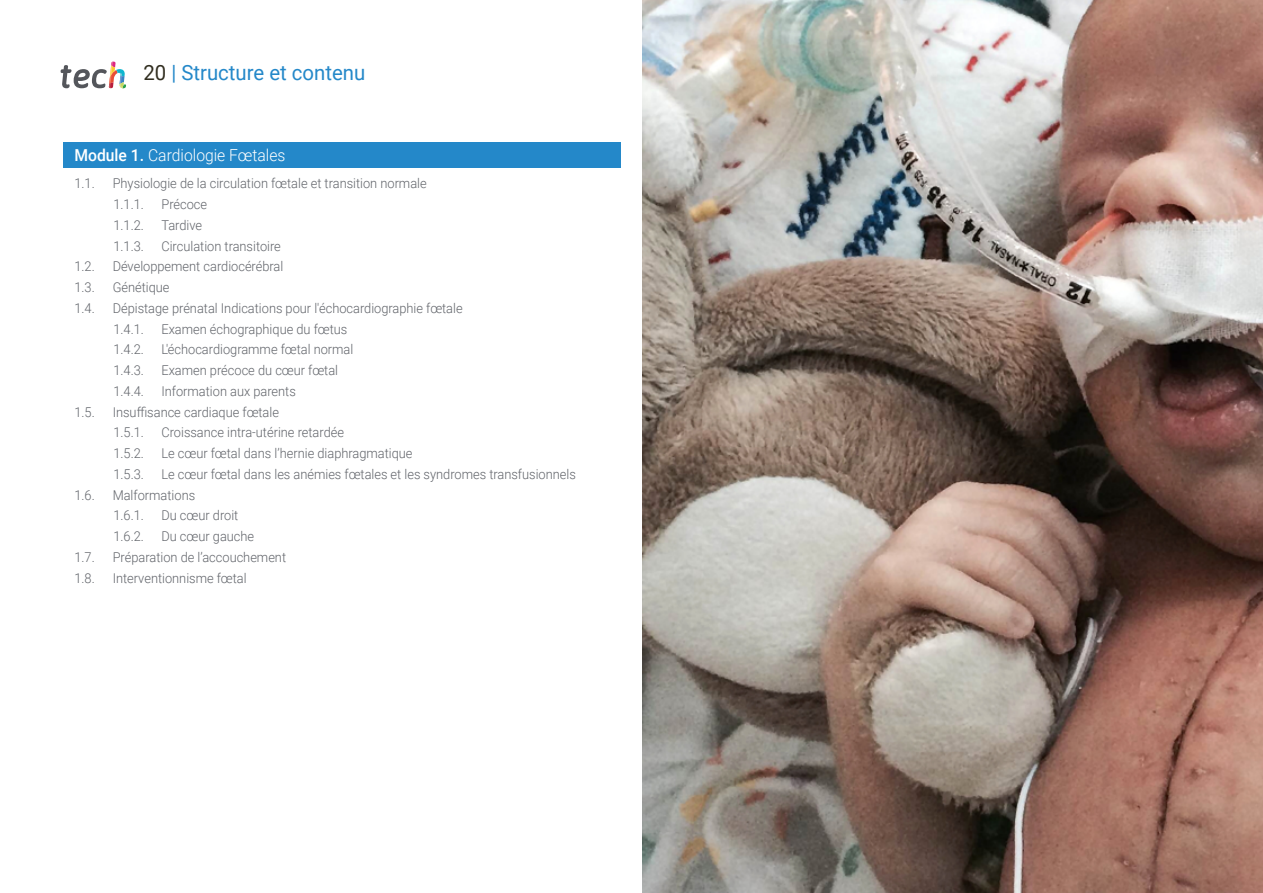
<style>
.page{position:relative;width:1263px;height:893px;background:#fff}
.page>*{position:absolute;margin:0;border:0;box-sizing:border-box;transform-origin:0 0}
.t1{font:21px "Roboto";color:#2488c9}
.t2{font:300 16.5px "Roboto";color:#fff;scale:.95 1}
.t3{font:300 13.5px/20.7px "Roboto";color:#61646a;scale:.95 1}
.s1{color:#312e20}
.s2{font-weight:500}
</style>
<div class="page">
<div style="left:63px;top:142px;width:558px;height:25px;background:#2488c9"></div>
<img style="left:642px;top:0;width:621px;height:893px">
<svg style="left:61px;top:62px;width:65px;height:27px"></svg>
<h1 class="t1" style="left:144px;top:57px;width:223px"><span class="s1">20</span> | Structure et contenu</h1>
<p class="t2" style="left:74px;top:144px;width:224px"><span class="s2">Module 1.</span> Cardiologie Fœtales</p>
<p class="t3" style="left:74px;top:173px;width:23px">1.1.</p>
<p class="t3" style="left:113px;top:173px;width:332px">Physiologie de la circulation fœtale et transition normale<br>1.1.1.</p>
<p class="t3" style="left:161px;top:193px;width:50px">Précoce</p>
<p class="t3" style="left:113px;top:214px;width:34px">1.1.2.</p>
<p class="t3" style="left:161px;top:214px;width:44px">Tardive</p>
<p class="t3" style="left:113px;top:235px;width:34px">1.1.3.</p>
<p class="t3" style="left:161px;top:235px;width:127px">Circulation transitoire</p>
<p class="t3" style="left:74px;top:256px;width:23px">1.2.</p>
<p class="t3" style="left:113px;top:256px;width:181px">Développement cardiocérébral</p>
<p class="t3" style="left:74px;top:276px;width:23px">1.3.</p>
<p class="t3" style="left:113px;top:276px;width:61px">Génétique</p>
<p class="t3" style="left:74px;top:297px;width:23px">1.4.</p>
<p class="t3" style="left:113px;top:297px;width:370px">Dépistage prénatal Indications pour l'échocardiographie fœtale<br>1.4.1.</p>
<p class="t3" style="left:161px;top:318px;width:197px">Examen échographique du fœtus</p>
<p class="t3" style="left:113px;top:339px;width:34px">1.4.2.</p>
<p class="t3" style="left:161px;top:339px;width:203px">L'échocardiogramme fœtal normal</p>
<p class="t3" style="left:113px;top:359px;width:34px">1.4.3.</p>
<p class="t3" style="left:161px;top:359px;width:187px">Examen précoce du cœur fœtal</p>
<p class="t3" style="left:113px;top:380px;width:34px">1.4.4.</p>
<p class="t3" style="left:161px;top:380px;width:143px">Information aux parents</p>
<p class="t3" style="left:74px;top:401px;width:23px">1.5.</p>
<p class="t3" style="left:113px;top:401px;width:177px">Insuffisance cardiaque fœtale<br>1.5.1.</p>
<p class="t3" style="left:161px;top:422px;width:194px">Croissance intra-utérine retardée</p>
<p class="t3" style="left:113px;top:442px;width:34px">1.5.2.</p>
<p class="t3" style="left:161px;top:442px;width:266px">Le cœur fœtal dans l’hernie diaphragmatique</p>
<p class="t3" style="left:113px;top:463px;width:34px">1.5.3.</p>
<p class="t3" style="left:161px;top:463px;width:438px">Le cœur fœtal dans les anémies fœtales et les syndromes transfusionnels</p>
<p class="t3" style="left:74px;top:484px;width:23px">1.6.</p>
<p class="t3" style="left:113px;top:484px;width:88px">Malformations<br>1.6.1.</p>
<p class="t3" style="left:161px;top:505px;width:83px">Du cœur droit</p>
<p class="t3" style="left:113px;top:525px;width:34px">1.6.2.</p>
<p class="t3" style="left:161px;top:525px;width:99px">Du cœur gauche</p>
<p class="t3" style="left:74px;top:546px;width:23px">1.7.</p>
<p class="t3" style="left:113px;top:546px;width:184px">Préparation de l’accouchement</p>
<p class="t3" style="left:74px;top:567px;width:23px">1.8.</p>
<p class="t3" style="left:113px;top:567px;width:142px">Interventionnisme fœtal</p>
</div>
